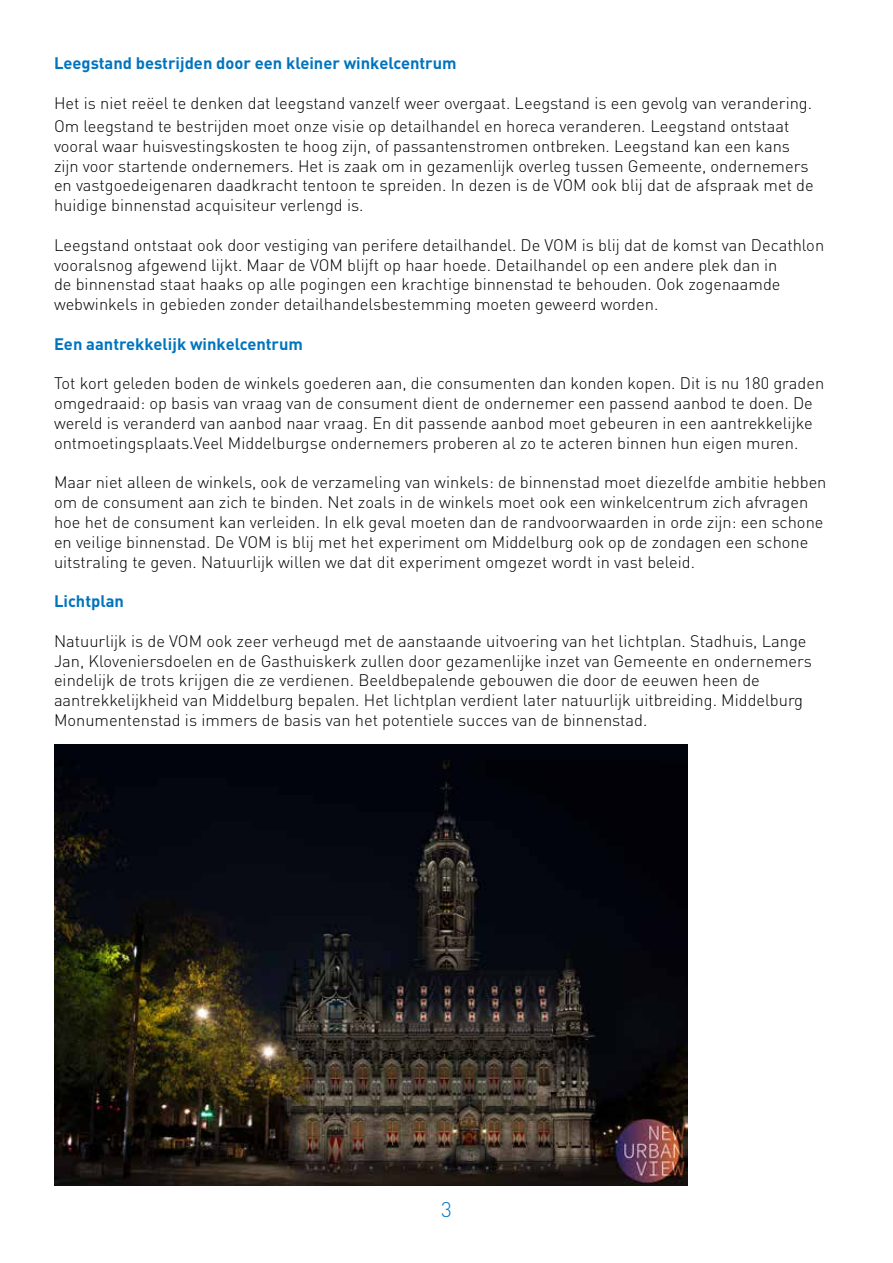
<style>
.page{position:relative;width:893px;height:1263px;background:#fff}
.page>*{position:absolute;margin:0;border:0;box-sizing:border-box;transform-origin:0 0}
.t1{font:300 21px "DIN";color:#0074be}
.t2{font:300 16.5px/19.8px "DIN";color:#000}
.t3{font:700 16.5px "DIN";color:#0074be}
</style>
<div class="page">
<img style="left:54px;top:745px;width:633px;height:440px">
<p class="t3" style="left:54px;top:52px;width:404px">Leegstand bestrijden door een kleiner winkelcentrum</p>
<p class="t2" style="left:54px;top:91px;width:760px;line-height:23.4px">Het is niet reëel te denken dat leegstand vanzelf weer overgaat. Leegstand is een gevolg van verandering.<br>Om leegstand te bestrijden moet onze visie op detailhandel en horeca veranderen. Leegstand ontstaat</p>
<p class="t2" style="left:54px;top:136px;width:761px">vooral waar huisvestingskosten te hoog zijn, of passantenstromen ontbreken. Leegstand kan een kans zijn voor startende ondernemers. Het is zaak om in gezamenlijk overleg tussen Gemeente, ondernemers en vastgoedeigenaren daadkracht tentoon te spreiden. In dezen is de VOM ook blij dat de afspraak met de huidige binnenstad acquisiteur verlengd is.</p>
<p class="t2" style="left:54px;top:235px;width:772px">Leegstand ontstaat ook door vestiging van perifere detailhandel. De VOM is blij dat de komst van Decathlon vooralsnog afgewend lijkt. Maar de VOM blijft op haar hoede. Detailhandel op een andere plek dan in<br>de binnenstad staat haaks op alle pogingen een krachtige binnenstad te behouden. Ook zogenaamde webwinkels in gebieden zonder detailhandelsbestemming moeten geweerd worden.</p>
<p class="t3" style="left:54px;top:333px;width:251px">Een aantrekkelijk winkelcentrum</p>
<p class="t2" style="left:54px;top:373px;width:772px">Tot kort geleden boden de winkels goederen aan, die consumenten dan konden kopen. Dit is nu 180 graden omgedraaid: op basis van vraag van de consument dient de ondernemer een passend aanbod te doen. De wereld is veranderd van aanbod naar vraag. En dit passende aanbod moet gebeuren in een aantrekkelijke ontmoetingsplaats.Veel Middelburgse ondernemers proberen al zo te acteren binnen hun eigen muren.</p>
<p class="t2" style="left:54px;top:472px;width:774px">Maar niet alleen de winkels, ook de verzameling van winkels: de binnenstad moet diezelfde ambitie hebben om de consument aan zich te binden. Net zoals in de winkels moet ook een winkelcentrum zich afvragen hoe het de consument kan verleiden. In elk geval moeten dan de randvoorwaarden in orde zijn: een schone en veilige binnenstad. De VOM is blij met het experiment om Middelburg ook op de zondagen een schone uitstraling te geven. Natuurlijk willen we dat dit experiment omgezet wordt in vast beleid.</p>
<p class="t3" style="left:54px;top:590px;width:72px">Lichtplan</p>
<p class="t2" style="left:54px;top:631px;width:759px">Natuurlijk is de VOM ook zeer verheugd met de aanstaande uitvoering van het lichtplan. Stadhuis, Lange Jan, Kloveniersdoelen en de Gasthuiskerk zullen door gezamenlijke inzet van Gemeente en ondernemers eindelijk de trots krijgen die ze verdienen. Beeldbepalende gebouwen die door de eeuwen heen de aantrekkelijkheid van Middelburg bepalen. Het lichtplan verdient later natuurlijk uitbreiding. Middelburg Monumentenstad is immers de basis van het potentiele succes van de binnenstad.</p>
<p class="t1" style="left:441px;top:1196px;width:12px">3</p>
</div>
